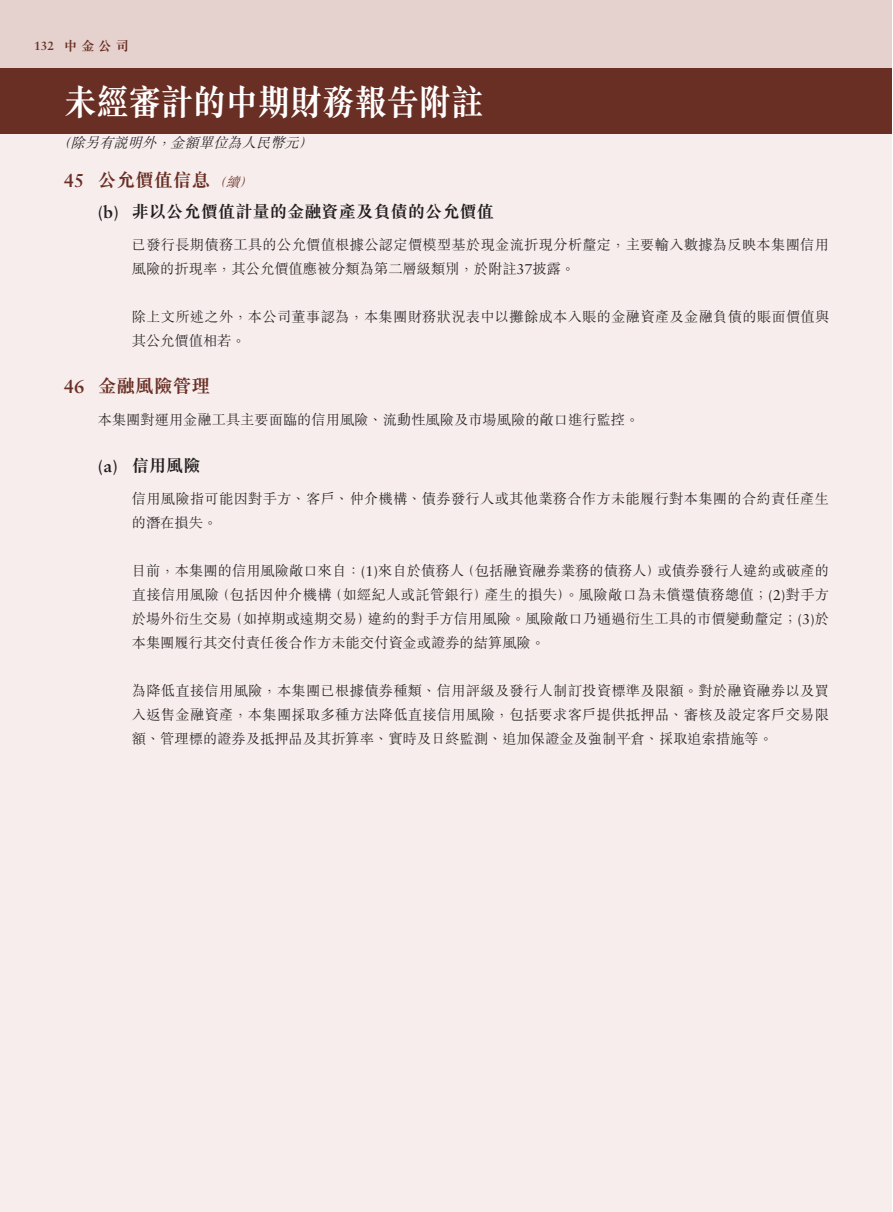
<style>
.page{position:relative;width:893px;height:1212px;background:#fff}
.page>*{position:absolute;margin:0;border:0;box-sizing:border-box;transform-origin:0 0}
.t1{font:700 36.75px "M Sung HK";letter-spacing:-.025em;color:#fff;scale:.9 1}
.t2{font:700 18.75px "M Sung HK";color:#6a2f24}
.t3{font:700 17.25px "M Sung HK";color:#231f20}
.t4{font:300 14.25px/24px "M Sung HK";letter-spacing:.005em;color:#231f20}
.t5{font:italic 300 14.25px "M Sung HK";color:#231f20}
.t6{font:700 13.5px "M Sung HK";color:#6a2f24}
.s1{font-family:"Sabon LT Std";font-size:12px}
.s2{font-family:"Sabon LT Std"}
.s3{font-weight:300;font-style:italic;font-size:13.5px}
.s4{font-family:"Sabon LT Std";font-weight:400}
</style>
<div class="page">
<div style="left:0;top:125px;width:892px;height:1087px;background:#f6edec"></div>
<div style="left:0;top:0;width:892px;height:74px;background:#e5d2cf"></div>
<div style="left:0;top:68px;width:892px;height:65px;background:#6a2f24"></div>
<p class="t6" style="left:34px;top:37px;width:97px"><span class="s1">132</span> 中金公司</p>
<h1 class="t1" style="left:64px;top:77px;width:468px">未經審計的中期財務報告附註</h1>
<p class="t5" style="left:56px;top:132px;width:263px">（除另有說明外，金額單位為人民幣元）</p>
<h2 class="t2" style="left:64px;top:167px;width:195px"><span class="s2">45</span> 公允價值信息<span class="s3">（續）</span></h2>
<p class="t3" style="left:98px;top:199px;width:398px"><span class="s2">(b)</span> 非以公允價值計量的金融資產及負債的公允價值</p>
<p class="t4" style="left:132px;top:232px;width:699px">已發行長期債務工具的公允價值根據公認定價模型基於現金流折現分析釐定，主要輸入數據為反映本集團信用風險的折現率，其公允價值應被分類為第二層級類別，於附註<span class="s4">37</span>披露。</p>
<p class="t4" style="left:132px;top:304px;width:699px">除上文所述之外，本公司董事認為，本集團財務狀況表中以攤餘成本入賬的金融資產及金融負債的賬面價值與其公允價值相若。</p>
<h2 class="t2" style="left:64px;top:373px;width:148px"><span class="s2">46</span> 金融風險管理</h2>
<p class="t4" style="left:98px;top:407px;width:543px">本集團對運用金融工具主要面臨的信用風險、流動性風險及市場風險的敞口進行監控。</p>
<p class="t3" style="left:98px;top:453px;width:105px"><span class="s2">(a)</span> 信用風險</p>
<p class="t4" style="left:132px;top:486px;width:699px">信用風險指可能因對手方、客戶、仲介機構、債券發行人或其他業務合作方未能履行對本集團的合約責任產生的潛在損失。</p>
<p class="t4" style="left:132px;top:558px;width:699px;text-align:justify">目前，本集團的信用風險敞口來自：<span class="s4">(1)</span>來自於債務人（包括融資融券業務的債務人）或債券發行人違約或破產的直接信用風險（包括因仲介機構（如經紀人或託管銀行）產生的損失）。風險敞口為未償還債務總值；<span class="s4">(2)</span>對手方於場外衍生交易（如掉期或遠期交易）違約的對手方信用風險。風險敞口乃通過衍生工具的市價變動釐定；<span class="s4">(3)</span>於本集團履行其交付責任後合作方未能交付資金或證券的結算風險。</p>
<p class="t4" style="left:132px;top:678px;width:699px;text-align:justify">為降低直接信用風險，本集團已根據債券種類、信用評級及發行人制訂投資標準及限額。對於融資融券以及買入返售金融資產，本集團採取多種方法降低直接信用風險，包括要求客戶提供抵押品、審核及設定客戶交易限額、管理標的證券及抵押品及其折算率、實時及日終監測、追加保證金及強制平倉、採取追索措施等。</p>
</div>
